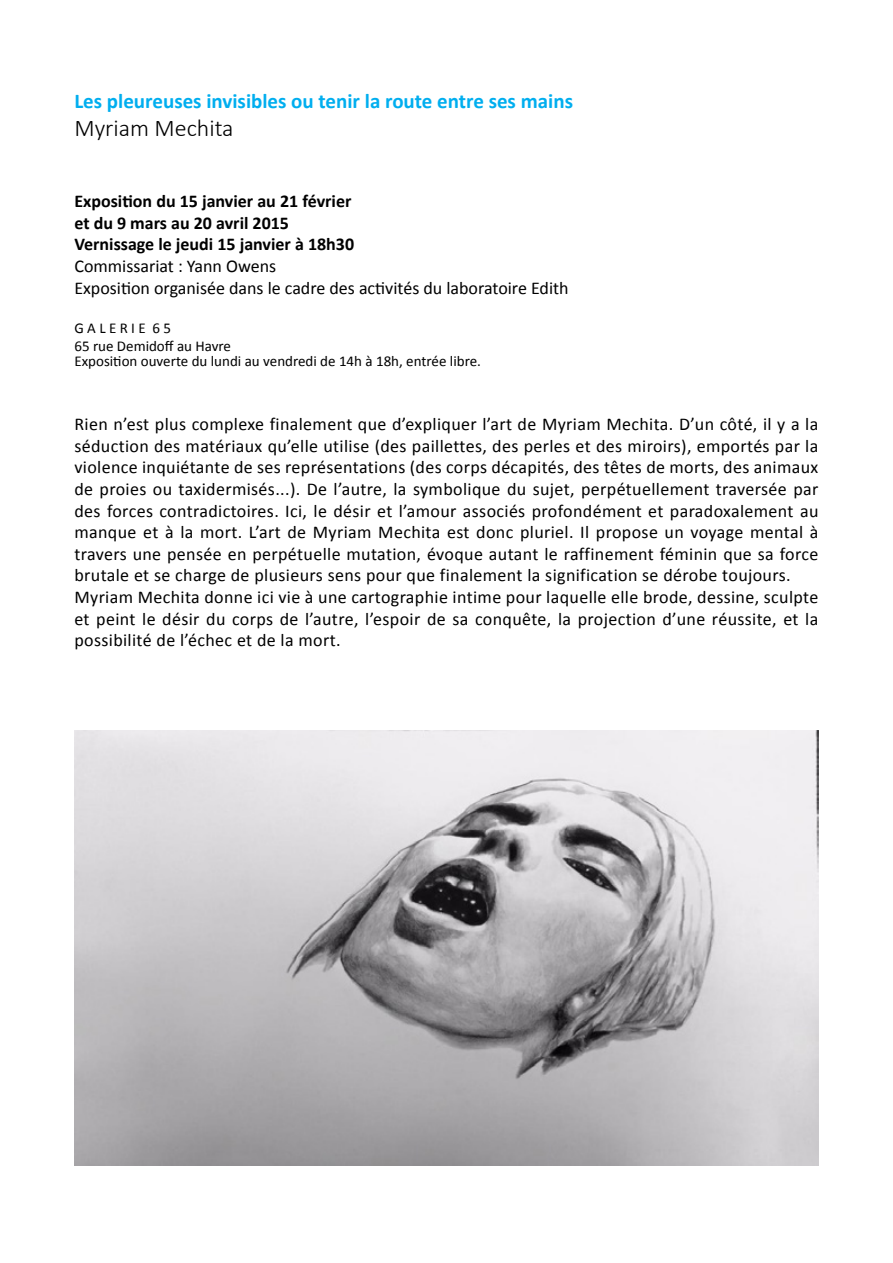
<style>
.page{position:relative;width:893px;height:1263px;background:#fff}
.page>*{position:absolute;margin:0;border:0;box-sizing:border-box;transform-origin:0 0}
.t1{font:300 24px "Calibri";color:#000}
.t2{font:700 21px "Calibri";color:#00aeef}
.t3{font:18px/21.6px "Calibri";letter-spacing:.02em;color:#000}
.t4{font:700 18px/21.6px "Calibri";color:#000}
.t5{font:18px/21.6px "Calibri";color:#000}
.t6{font:15px/18px "Calibri";color:#000}
</style>
<div class="page">
<img style="left:74px;top:730px;width:745px;height:436px">
<p class="t2" style="left:74px;top:87px;width:500px">Les pleureuses invisibles ou tenir la route entre ses mains</p>
<h1 class="t1" style="left:74px;top:113px;width:161px">Myriam Mechita</h1>
<p class="t4" style="left:74px;top:190px;width:281px">Exposition du 15 janvier au 21 février et du 9 mars au 20 avril 2015<br>Vernissage le jeudi 15 janvier à 18h30</p>
<p class="t5" style="left:74px;top:255px;width:496px">Commissariat : Yann Owens<br>Exposition organisée dans le cadre des activités du laboratoire Edith</p>
<p class="t6" style="left:74px;top:319px;width:158px">G A L E R I E 6 5<br>65 rue Demidoff au Havre</p>
<p class="t6" style="left:74px;top:352px;width:408px">Exposition ouverte du lundi au vendredi de 14h à 18h, entrée libre.</p>
<p class="t3" style="left:74px;top:413px;width:745px">Rien n’est plus complexe finalement que d’expliquer l’art de Myriam Mechita. D’un côté, il y a la séduction des matériaux qu’elle utilise (des paillettes, des perles et des miroirs), emportés par la violence inquiétante de ses représentations (des corps décapités, des têtes de morts, des animaux de proies ou taxidermisés...). De l’autre, la symbolique du sujet, perpétuellement traversée par des forces contradictoires. Ici, le désir et l’amour associés profondément et paradoxalement au manque et à la mort. L’art de Myriam Mechita est donc pluriel. Il propose un voyage mental à travers une pensée en perpétuelle mutation, évoque autant le raffinement féminin que sa force brutale et se charge de plusieurs sens pour que finalement la signification se dérobe toujours.<br>Myriam Mechita donne ici vie à une cartographie intime pour laquelle elle brode, dessine, sculpte et peint le désir du corps de l’autre, l’espoir de sa conquête, la projection d’une réussite, et la possibilité de l’échec et de la mort.</p>
</div>
